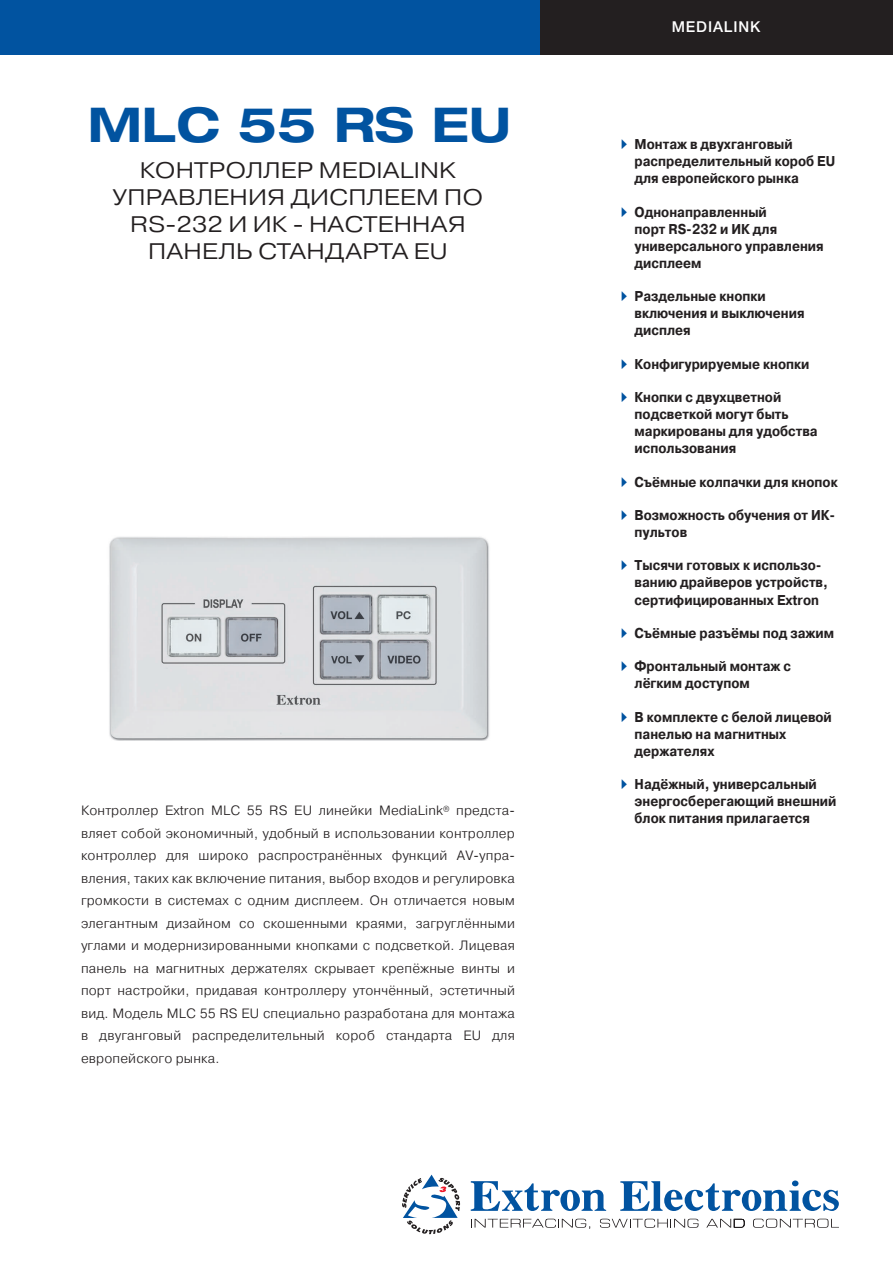
<style>
.page{position:relative;width:893px;height:1263px;background:#fff}
.page>*{position:absolute;margin:0;border:0;box-sizing:border-box;transform-origin:0 0}
.cover_product_name{font:700 expanded 48px "Helvetica Neue LT Std";color:#0153a0}
.cover_product_subti{font:300 22.5px/27px "Pragmatica Ext";letter-spacing:.01em;color:#231f20;text-align:center}
.cover_category{font:500 15px "Helvetica Neue LT Std";letter-spacing:.06em;color:#fff}
.t1{font:700 14.25px/17.1px "Pragmatica";color:#231f20;scale:.9 1}
.cover_teaser_paragr{font:300 13.5px/22.5px "Pragmatica";letter-spacing:.01em;color:#231f20;text-align:justify}
.s1{font-family:"Quick Type Pi";font-weight:400;color:#0153a0}
</style>
<div class="page">
<svg style="left:402px;top:1175px;width:58px;height:59px"></svg>
<svg style="left:471px;top:1181px;width:135px;height:30px"></svg>
<svg style="left:620px;top:1180px;width:219px;height:31px"></svg>
<svg style="left:471px;top:1219px;width:119px;height:10px"></svg>
<svg style="left:600px;top:1219px;width:98px;height:9px"></svg>
<svg style="left:706px;top:1219px;width:39px;height:8px"></svg>
<svg style="left:753px;top:1219px;width:86px;height:9px"></svg>
<div style="left:0;top:0;width:554px;height:54px;background:#0153a0"></div>
<div style="left:540px;top:0;width:353px;height:54px;background:#231f20"></div>
<img style="left:109px;top:537px;width:381px;height:204px">
<p class="cover_product_name" style="left:88px;top:95px;width:425px">MLC 55 RS EU</p>
<p class="cover_product_subti" style="left:113px;top:157px;width:372px">КОНТРОЛЛЕР MEDIALINK<br>УПРАВЛЕНИЯ ДИСПЛЕЕМ ПО<br>RS‑232 И ИК - НАСТЕННАЯ<br>ПАНЕЛЬ СТАНДАРТА EU</p>
<p class="cover_teaser_paragr" style="left:81px;top:799px;width:435px">Контроллер Extron MLC 55 RS EU линейки MediaLink<sup>®</sup> предста&shy;вляет собой экономичный, удобный в использовании контроллер контроллер для широко распространённых функций AV-упра&shy;вления, таких как включение питания, выбор входов и регулировка громкости в системах с одним дисплеем. Он отличается новым элегантным дизайном со скошенными краями, загруглёнными углами и модернизированными кнопками с подсветкой. Лицевая панель на магнитных держателях скрывает крепёжные винты и порт настройки, придавая контроллеру утончённый, эстетичный вид. Модель MLC 55 RS EU специально разработана для монтажа в двуганговый распределительный короб стандарта EU для европейского рынка.</p>
<p class="cover_category" style="left:672px;top:18px;width:90px">MEDIALINK</p>
<p class="t1" style="left:635px;top:136px;width:224px;text-indent:-14px"><span class="s1">A</span> Монтаж в двухганговый распределительный короб EU для европейского рынка</p>
<p class="t1" style="left:635px;top:203px;width:212px;text-indent:-14px"><span class="s1">A</span> Однонаправленный<br>порт RS‑232 и ИК для универсального управления дисплеем</p>
<p class="t1" style="left:635px;top:288px;width:190px;text-indent:-14px"><span class="s1">A</span> Раздельные кнопки включения и выключения дисплея</p>
<p class="t1" style="left:621px;top:355px;width:211px"><span class="s1">A</span> Конфигурируемые кнопки</p>
<p class="t1" style="left:635px;top:389px;width:205px;text-indent:-14px"><span class="s1">A</span> Кнопки с двухцветной подсветкой могут быть маркированы для удобства использования</p>
<p class="t1" style="left:621px;top:473px;width:242px"><span class="s1">A</span> Съёмные колпачки для кнопок</p>
<p class="t1" style="left:634px;top:507px;width:222px;text-indent:-14px"><span class="s1">A</span> Возможность обучения от ИК&shy;пультов</p>
<p class="t1" style="left:634px;top:557px;width:216px;text-indent:-14px"><span class="s1">A</span> Тысячи готовых к использо&shy;ванию драйверов устройств, сертифицированных Extron</p>
<p class="t1" style="left:621px;top:624px;width:238px"><span class="s1">A</span> Съёмные разъёмы под зажим</p>
<p class="t1" style="left:635px;top:658px;width:175px;text-indent:-14px"><span class="s1">A</span> Фронтальный монтаж с лёгким доступом</p>
<p class="t1" style="left:635px;top:708px;width:221px;text-indent:-14px"><span class="s1">A</span> В комплекте с белой лицевой панелью на магнитных держателях</p>
<p class="t1" style="left:635px;top:776px;width:226px;text-indent:-14px"><span class="s1">A</span> Надёжный, универсальный энергосберегающий внешний блок питания прилагается</p>
</div>
